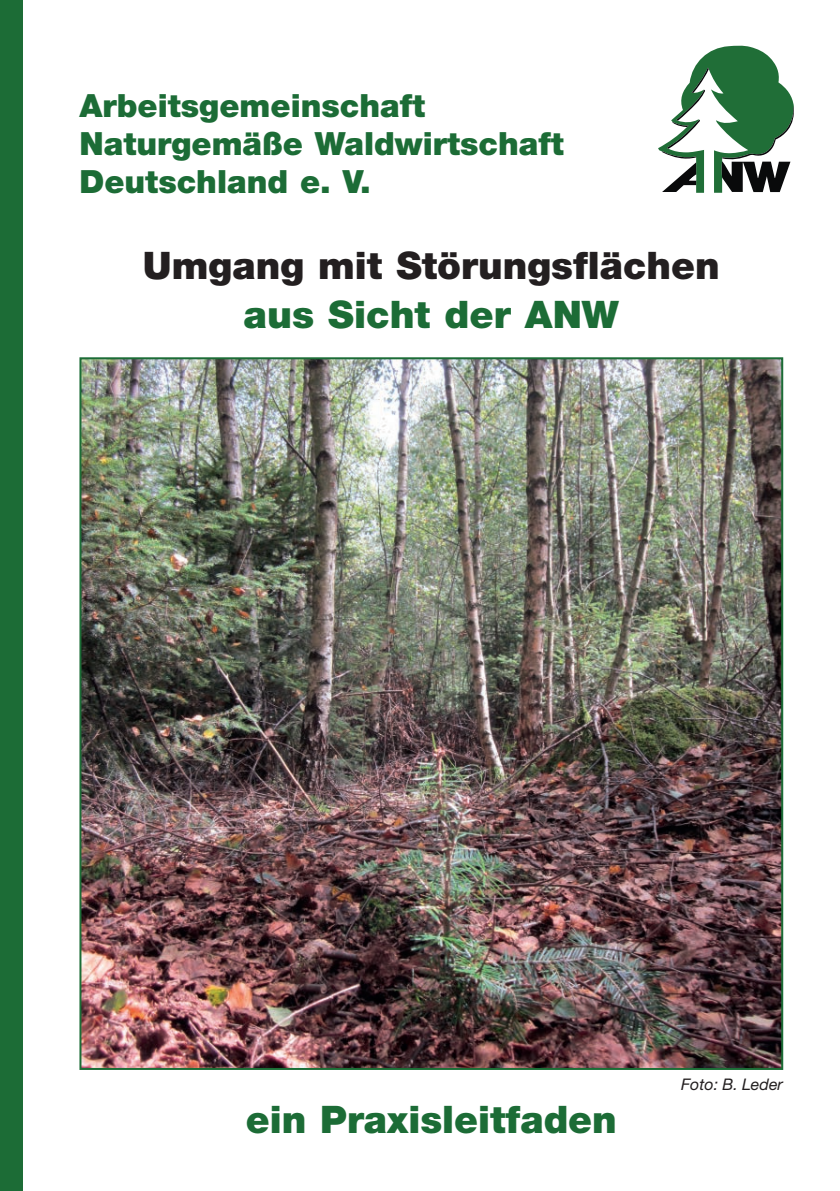
<style>
.page{position:relative;width:840px;height:1191px;background:#fff}
.page>*{position:absolute;margin:0;border:0;box-sizing:border-box;transform-origin:0 0}
.t1{font:900 38px "Helvetica Neue";color:#1c6c36}
.t2{font:900 38px "Helvetica Neue";color:#231f20}
.t3{font:900 32px/38px "Helvetica Neue";color:#1c6c36}
.t4{font:italic 16px "Helvetica Neue";color:#231f20}
</style>
<div class="page">
<div style="left:0;top:0;width:23px;height:1191px;background:#1c6c36"></div>
<img style="left:82px;top:360px;width:697px;height:707px">
<svg style="left:658px;top:45px;width:136px;height:148px"></svg>
<p class="t3" style="left:79px;top:86px;width:485px">Arbeitsgemeinschaft<br>Naturgemäße Waldwirtschaft<br>Deutschland e. V.</p>
<p class="t2" style="left:143px;top:242px;width:578px">Umgang mit Störungsflächen</p>
<p class="t1" style="left:243px;top:292px;width:377px">aus Sicht der ANW</p>
<p class="t1" style="left:245px;top:1097px;width:372px">ein Praxisleitfaden</p>
<p class="t4" style="left:680px;top:1074px;width:103px">Foto: B. Leder</p>
</div>
